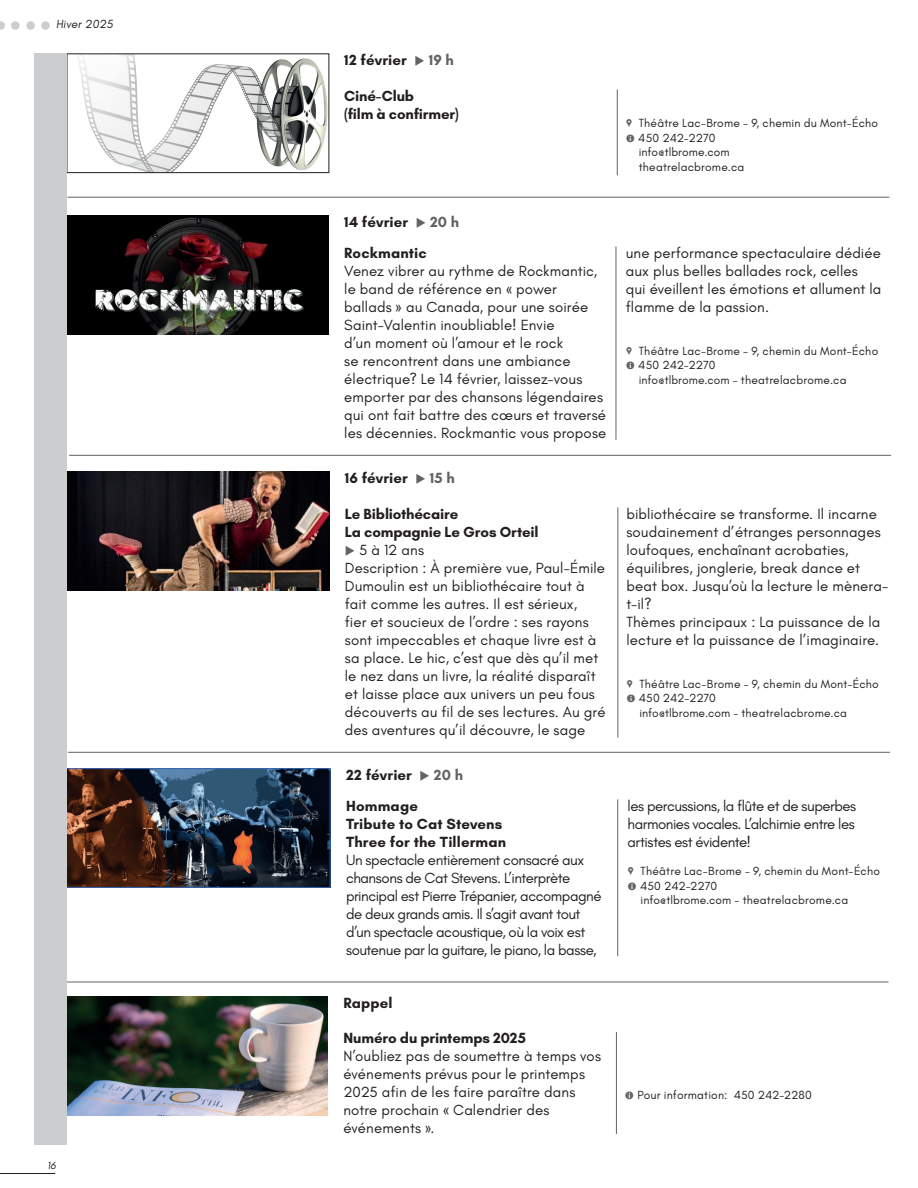
<style>
.page{position:relative;width:918px;height:1188px;background:#fff}
.page>*{position:absolute;margin:0;border:0;box-sizing:border-box;transform-origin:0 0}
.t1{font:15px/18px "Glacial Indifference";letter-spacing:.005em;color:#231f20}
.t2{font:15px/18px "Glacial Indifference";letter-spacing:-.03em;color:#231f20}
.t3{font:700 15px/18px "Glacial Indifference";letter-spacing:.005em;color:#231f20}
.t4{font:12px "Glacial Indifference";letter-spacing:.015em;color:#231f20}
.t5{font:12px "Glacial Indifference";letter-spacing:-.005em;color:#231f20}
.t6{font:10.5px "Glacial Indifference";color:#231f20}
.s1{color:#636366}
.s2{font-family:"Arial Narrow"}
.s3{font-family:"Modern Pictograms";color:#636366}
</style>
<div class="page">
<hr style="left:0;top:1173px;width:55px;height:1px;background:#231f20">
<svg style="left:0;top:21px;width:5px;height:9px"></svg>
<div style="left:11px;top:21px;width:9px;height:9px;background:#cccdcf;border-radius:50%"></div>
<div style="left:26px;top:21px;width:9px;height:9px;background:#cccdcf;border-radius:50%"></div>
<div style="left:41px;top:21px;width:9px;height:9px;background:#cccdcf;border-radius:50%"></div>
<img style="left:78px;top:56px;width:249px;height:115px">
<div style="left:67px;top:54px;width:262px;height:119px;border:1px solid #231f20"></div>
<img style="left:68px;top:472px;width:261px;height:119px">
<hr style="left:617px;top:90px;width:1px;height:85px;background:#636366">
<hr style="left:618px;top:507px;width:1px;height:231px;background:#636366">
<hr style="left:616px;top:246px;width:1px;height:194px;background:#636366">
<hr style="left:617px;top:799px;width:1px;height:157px;background:#636366">
<img style="left:67px;top:215px;width:261px;height:119px">
<hr style="left:67px;top:197px;width:822px;height:1px;background:#636366">
<hr style="left:66px;top:982px;width:823px;height:1px;background:#636366">
<hr style="left:69px;top:455px;width:822px;height:1px;background:#636366">
<hr style="left:68px;top:752px;width:822px;height:1px;background:#636366">
<img style="left:67px;top:770px;width:261px;height:116px">
<div style="left:60px;top:768px;width:270px;height:120px;border:1px solid #3566b1"></div>
<img style="left:67px;top:996px;width:261px;height:119px">
<hr style="left:616px;top:1032px;width:1px;height:102px;background:#636366">
<div style="left:35px;top:54px;width:32px;height:1091px;background:#cccdcf"></div>
<p class="t4" style="left:56px;top:18px;width:60px">Hiver 2025</p>
<p class="t6" style="left:47px;top:1160px;width:12px">16</p>
<p class="t3" style="left:344px;top:51px;width:111px">12 février <span class="s1">◆ 19 h</span></p>
<p class="t3" style="left:344px;top:87px;width:116px">Ciné-Club<br>(film à confirmer)</p>
<p class="t3" style="left:344px;top:212px;width:117px">14 février <span class="s1">◆ 20 h</span></p>
<p class="t3" style="left:344px;top:243px;width:84px">Rockmantic</p>
<p class="t1" style="left:344px;top:262px;width:264px">Venez vibrer au rythme de Rockmantic, le band de référence en <span class="s2">«</span> power ballads <span class="s2">»</span> au Canada, pour une soirée Saint-Valentin inoubliable! Envie<br>d’un moment où l’amour et le rock<br>se rencontrent dans une ambiance électrique? Le 14 février, laissez-vous emporter par des chansons légendaires qui ont fait battre des cœurs et traversé les décennies. Rockmantic vous propose</p>
<p class="t3" style="left:345px;top:469px;width:111px">16 février <span class="s1">◆ 15 h</span></p>
<p class="t3" style="left:345px;top:504px;width:195px">Le Bibliothécaire<br>La compagnie Le Gros Orteil</p>
<p class="t1" style="left:345px;top:541px;width:262px"><span class="s1">◆</span> 5 à 12 ans<br>Description : À première vue, Paul-Émile Dumoulin est un bibliothécaire tout à fait comme les autres. Il est sérieux,<br>fier et soucieux de l’ordre : ses rayons sont impeccables et chaque livre est à sa place. Le hic, c’est que dès qu’il met le nez dans un livre, la réalité disparaît et laisse place aux univers un peu fous découverts au fil de ses lectures. Au gré des aventures qu’il découvre, le sage</p>
<p class="t3" style="left:346px;top:765px;width:119px">22 février <span class="s1">◆ 20 h</span></p>
<p class="t3" style="left:346px;top:796px;width:162px">Hommage<br>Tribute to Cat Stevens<br>Three for the Tillerman</p>
<p class="t2" style="left:346px;top:851px;width:257px">Un spectacle entièrement consacré aux chansons de Cat Stevens. L’interprète principal est Pierre Trépanier, accompagné de deux grands amis. Il s’agit avant tout d’un spectacle acoustique, où la voix est soutenue par la guitare, le piano, la basse,</p>
<p class="t3" style="left:343px;top:993px;width:51px">Rappel</p>
<p class="t3" style="left:343px;top:1029px;width:184px">Numéro du printemps 2025</p>
<p class="t1" style="left:343px;top:1047px;width:259px">N’oubliez pas de soumettre à temps vos événements prévus pour le printemps<br>2025 afin de les faire paraître dans notre prochain <span class="s2">«</span> Calendrier des événements <span class="s2">»</span>.</p>
<p class="t4" style="left:626px;top:117px;width:254px"><span class="s3">,</span> Théâtre Lac-Brome - 9, chemin du Mont-Écho</p>
<p class="t5" style="left:626px;top:131px;width:91px"><span class="s3">=</span> 450 242-2270</p>
<p class="t4" style="left:639px;top:145px;width:92px">info@tlbrome.com</p>
<p class="t4" style="left:639px;top:160px;width:107px">theatrelacbrome.ca</p>
<p class="t1" style="left:626px;top:244px;width:257px">une performance spectaculaire dédiée aux plus belles ballades rock, celles<br>qui éveillent les émotions et allument la flamme de la passion.</p>
<p class="t4" style="left:626px;top:344px;width:254px"><span class="s3">,</span> Théâtre Lac-Brome - 9, chemin du Mont-Écho</p>
<p class="t5" style="left:626px;top:359px;width:91px"><span class="s3">=</span> 450 242-2270</p>
<p class="t4" style="left:639px;top:373px;width:209px">info@tlbrome.com - theatrelacbrome.ca</p>
<p class="t1" style="left:626px;top:505px;width:263px">bibliothécaire se transforme. Il incarne soudainement d’étranges personnages loufoques, enchaînant acrobaties, équilibres, jonglerie, break dance et beat box. Jusqu’où la lecture le mènera&shy;t-il?<br>Thèmes principaux : La puissance de la lecture et la puissance de l’imaginaire.</p>
<p class="t4" style="left:626px;top:677px;width:254px"><span class="s3">,</span> Théâtre Lac-Brome - 9, chemin du Mont-Écho</p>
<p class="t5" style="left:626px;top:692px;width:91px"><span class="s3">=</span> 450 242-2270</p>
<p class="t4" style="left:639px;top:706px;width:209px">info@tlbrome.com - theatrelacbrome.ca</p>
<p class="t1" style="left:628px;top:797px;width:230px;text-align:justify">les percussions, la flûte et de superbes harmonies vocales. L’alchimie entre les artistes est évidente!</p>
<p class="t4" style="left:628px;top:865px;width:254px"><span class="s3">,</span> Théâtre Lac-Brome - 9, chemin du Mont-Écho</p>
<p class="t5" style="left:628px;top:879px;width:91px"><span class="s3">=</span> 450 242-2270</p>
<p class="t4" style="left:641px;top:894px;width:209px">info@tlbrome.com - theatrelacbrome.ca</p>
<p class="t4" style="left:625px;top:1088px;width:188px"><span class="s3">=</span> Pour information: 450 242-2280</p>
</div>
